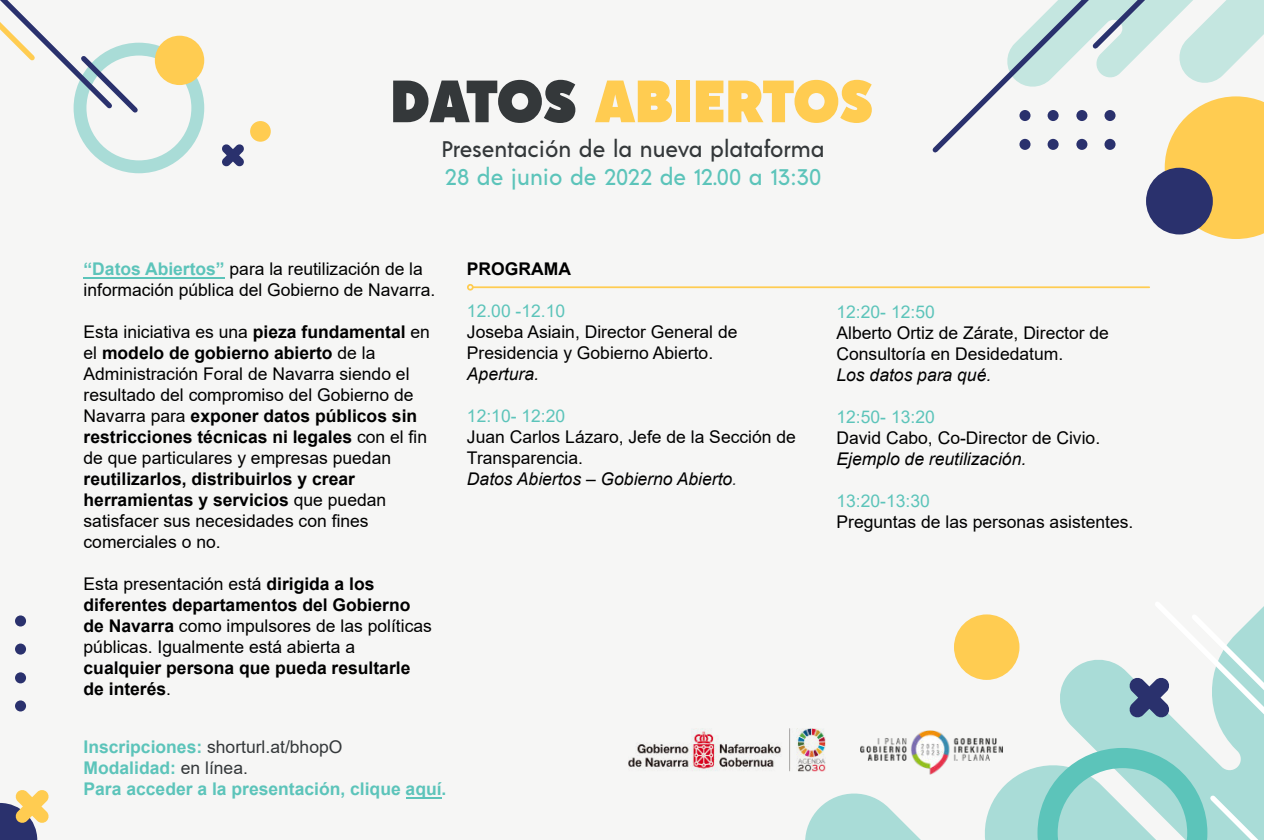
<style>
.page{position:relative;width:1264px;height:840px;background:#f6f6f5}
.page>*{position:absolute;margin:0;border:0;box-sizing:border-box;transform-origin:0 0}
.t1{font:900 59.5px "Acre";letter-spacing:-.03em;color:#ffcc51}
.t2{font:500 22.4px "Acre";color:#34383a}
.t3{font:500 22.4px "Acre";color:#5cc4ba}
.t4{font:17.5px/21px "Arial";color:#000}
.t5{font:700 17.5px/21px "Arial";color:#5cc4ba}
.t6{font:17.5px "Arial";color:#5cc4ba}
.t7{font:700 17.5px/21px "Arial";color:#000}
.t8{font:italic 17.5px "Arial";color:#000}
.s1{color:#34383a}
.s2{font-weight:700;color:#5cc4ba}
.s3{font-weight:700}
.s4{font-weight:400}
.s5{font-weight:400;color:#34383a}
.s6{font-style:italic}
.s7{font-style:italic;color:#34383a}
</style>
<div class="page">
<svg style="left:789px;top:615px;width:248px;height:225px"></svg>
<div style="left:250px;top:121px;width:21px;height:21px;background:#ffcc51;border-radius:50%"></div>
<div style="left:954px;top:614px;width:65px;height:66px;background:#ffcc51;border-radius:50%"></div>
<svg style="left:222px;top:144px;width:22px;height:23px"></svg>
<svg style="left:932px;top:0;width:332px;height:239px"></svg>
<svg style="left:1037px;top:606px;width:227px;height:234px"></svg>
<svg style="left:0;top:0;width:204px;height:173px"></svg>
<div style="left:1146px;top:168px;width:66px;height:67px;background:#2a316d;border-radius:50%"></div>
<div style="left:1076px;top:139px;width:11px;height:11px;background:#2a316d;border-radius:50%"></div>
<div style="left:1104px;top:139px;width:11px;height:11px;background:#2a316d;border-radius:50%"></div>
<div style="left:1019px;top:139px;width:11px;height:11px;background:#2a316d;border-radius:50%"></div>
<div style="left:1047px;top:139px;width:11px;height:11px;background:#2a316d;border-radius:50%"></div>
<div style="left:1076px;top:110px;width:11px;height:11px;background:#2a316d;border-radius:50%"></div>
<div style="left:15px;top:672px;width:11px;height:11px;background:#2a316d;border-radius:50%"></div>
<div style="left:1104px;top:110px;width:11px;height:11px;background:#2a316d;border-radius:50%"></div>
<div style="left:15px;top:700px;width:11px;height:11px;background:#2a316d;border-radius:50%"></div>
<div style="left:1019px;top:110px;width:11px;height:11px;background:#2a316d;border-radius:50%"></div>
<div style="left:1047px;top:110px;width:11px;height:11px;background:#2a316d;border-radius:50%"></div>
<div style="left:15px;top:615px;width:11px;height:12px;background:#2a316d;border-radius:50%"></div>
<div style="left:15px;top:644px;width:11px;height:11px;background:#2a316d;border-radius:50%"></div>
<svg style="left:0;top:790px;width:49px;height:50px"></svg>
<hr style="left:84px;top:277px;width:141px;height:2px;background:#5cc4ba">
<hr style="left:406px;top:797px;width:35px;height:2px;background:#5cc4ba">
<div style="left:467px;top:284px;width:6px;height:7px;border:2px solid #ffcc51;border-radius:50%"></div>
<hr style="left:473px;top:286px;width:676px;height:2px;background:#ffcc51">
<img style="left:628px;top:729px;width:198px;height:43px">
<img style="left:854px;top:723px;width:155px;height:59px">
<h1 class="t1" style="left:390px;top:75px;width:484px"><span class="s1">DATOS</span> ABIERTOS</h1>
<p class="t2" style="left:441px;top:139px;width:384px">Presentación de la nueva plataforma</p>
<p class="t3" style="left:445px;top:168px;width:378px">28 de junio de 2022 de 12.00 a 13:30</p>
<p class="t4" style="left:84px;top:260px;width:353px"><span class="s2">“Datos Abiertos”</span> para la reutilización de la información pública del Gobierno de Navarra.</p>
<p class="t4" style="left:84px;top:323px;width:348px">Esta iniciativa es una <span class="s3">pieza fundamental</span> en el <span class="s3">modelo de gobierno abierto</span> de la Administración Foral de Navarra siendo el resultado del compromiso del Gobierno de Navarra para <span class="s3">exponer datos públicos sin restricciones técnicas ni legales</span> con el fin de que particulares y empresas puedan</p>
<p class="t4" style="left:84px;top:470px;width:304px"><span class="s3">reutilizarlos, distribuirlos y crear herramientas y servicios</span> que puedan satisfacer sus necesidades con fines comerciales o no.</p>
<p class="t4" style="left:84px;top:575px;width:350px">Esta presentación está <span class="s3">dirigida a los diferentes departamentos del Gobierno de Navarra</span> como impulsores de las políticas públicas. Igualmente está abierta a</p>
<p class="t7" style="left:84px;top:659px;width:328px">cualquier persona que pueda resultarle de interés<span class="s4">.</span></p>
<p class="t5" style="left:84px;top:738px;width:364px">Inscripciones: <span class="s5">shorturl.at/bhopO<br></span>Modalidad: <span class="s5">en línea.<br></span>Para acceder a la presentación, clique aquí.</p>
<p class="t7" style="left:467px;top:260px;width:106px">PROGRAMA</p>
<p class="t6" style="left:467px;top:304px;width:100px">12.00 -12.10</p>
<p class="t4" style="left:467px;top:323px;width:272px">Joseba Asiain, Director General de<br>Presidencia y Gobierno Abierto.</p>
<p class="t8" style="left:467px;top:367px;width:73px">Apertura.</p>
<p class="t6" style="left:467px;top:409px;width:100px">12:10- 12:20</p>
<p class="t4" style="left:467px;top:428px;width:330px">Juan Carlos Lázaro, Jefe de la Sección de<br>Transparencia.<br><span class="s6">Datos Abiertos – Gobierno Abierto</span><span class="s7">.</span></p>
<p class="t6" style="left:836px;top:305px;width:100px">12:20- 12:50</p>
<p class="t4" style="left:836px;top:324px;width:274px">Alberto Ortiz de Zárate, Director de<br>Consultoría en Desidedatum.</p>
<p class="t8" style="left:836px;top:368px;width:156px">Los datos para qué.</p>
<p class="t6" style="left:836px;top:410px;width:100px">12:50- 13:20</p>
<p class="t4" style="left:836px;top:429px;width:265px">David Cabo, Co-Director de Civio.</p>
<p class="t8" style="left:836px;top:452px;width:191px">Ejemplo de reutilización.</p>
<p class="t6" style="left:836px;top:494px;width:95px">13:20-13:30</p>
<p class="t4" style="left:836px;top:513px;width:298px">Preguntas de las personas asistentes.</p>
</div>
